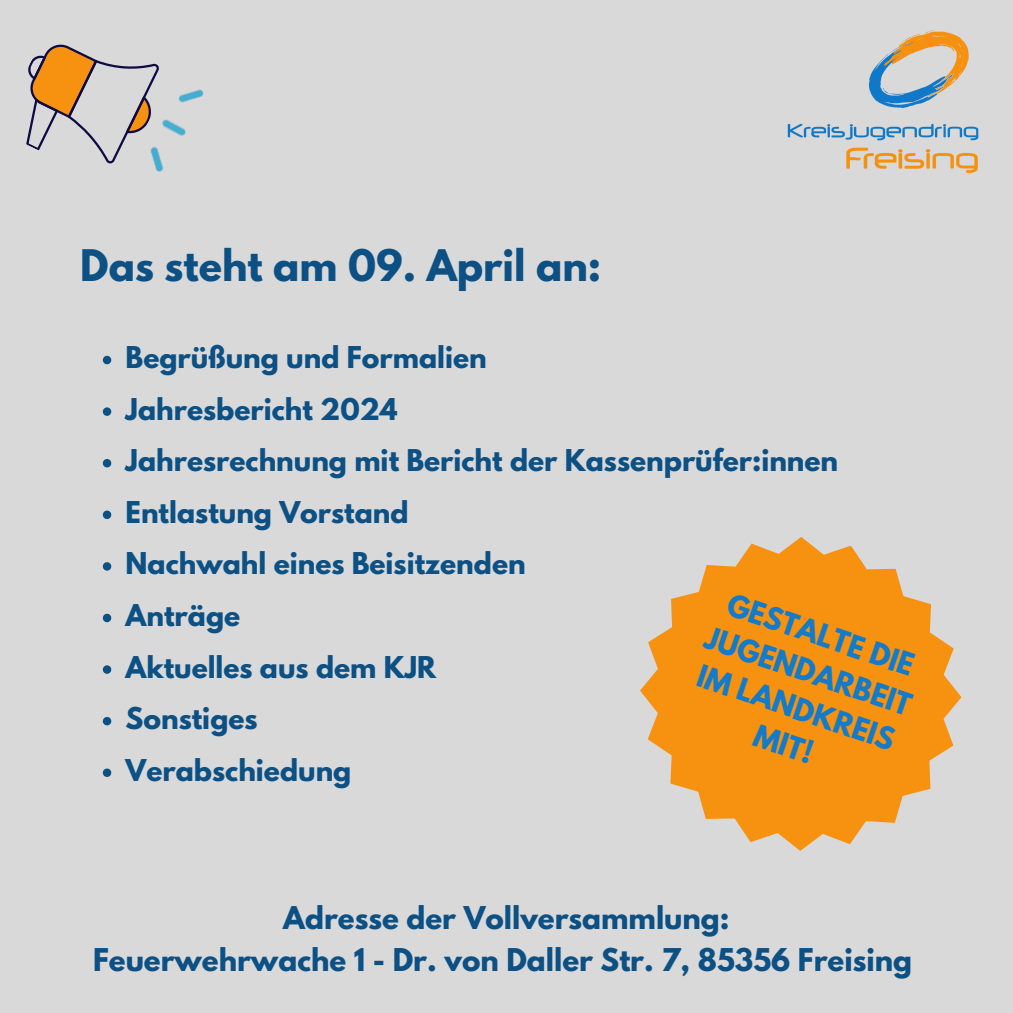
<style>
.page{position:relative;width:1013px;height:1013px;background:#fff}
.page>*{position:absolute;margin:0;border:0;box-sizing:border-box;transform-origin:0 0}
.t1{font:700 38.5px "League Spartan";color:#0c5084}
.t2{font:700 27.88px/41.2px "League Spartan";color:#0c5084;text-align:center}
.t3{font:700 27.5px/38.4px "League Spartan";color:#127bca;text-align:center}
.t4{font:700 26.62px "League Spartan";color:#0c5084}
</style>
<div class="page">
<div style="left:0;top:0;width:1012px;height:1012px;background:#d9d9d9"></div>
<svg style="left:103px;top:356px;width:8px;height:8px"></svg>
<svg style="left:103px;top:407px;width:8px;height:9px"></svg>
<svg style="left:103px;top:459px;width:8px;height:8px"></svg>
<svg style="left:103px;top:510px;width:8px;height:9px"></svg>
<svg style="left:103px;top:562px;width:8px;height:8px"></svg>
<svg style="left:103px;top:613px;width:8px;height:9px"></svg>
<svg style="left:103px;top:665px;width:8px;height:8px"></svg>
<svg style="left:103px;top:717px;width:8px;height:8px"></svg>
<svg style="left:103px;top:768px;width:8px;height:9px"></svg>
<img style="left:787px;top:30px;width:192px;height:143px">
<svg style="left:640px;top:537px;width:321px;height:313px;fill:#f79210"></svg>
<svg style="left:26px;top:44px;width:133px;height:120px"></svg>
<img style="left:136px;top:75px;width:68px;height:97px">
<p class="t1" style="left:80px;top:246px;width:522px">Das steht am 09. April an:</p>
<p class="t4" style="left:126px;top:344px;width:363px">Begrüßung und Formalien</p>
<p class="t4" style="left:126px;top:395px;width:273px">Jahresbericht 2024</p>
<h1 class="t4" style="left:126px;top:447px;width:714px">Jahresrechnung mit Bericht der Kassenprüfer:innen</h1>
<p class="t4" style="left:126px;top:499px;width:285px">Entlastung Vorstand</p>
<p class="t4" style="left:126px;top:550px;width:401px">Nachwahl eines Beisitzenden</p>
<p class="t4" style="left:126px;top:602px;width:116px">Anträge</p>
<p class="t4" style="left:126px;top:653px;width:312px">Aktuelles aus dem KJR</p>
<p class="t4" style="left:126px;top:705px;width:134px">Sonstiges</p>
<p class="t4" style="left:126px;top:756px;width:227px">Verabschiedung</p>
<p class="t3" style="left:724px;top:585px;width:217px;rotate:19deg">GESTALTE DIE<br>JUGENDARBEIT<br>IM LANDKREIS<br>MIT!</p>
<p class="t2" style="left:93px;top:901px;width:820px">Adresse der Vollversammlung:<br>Feuerwehrwache 1 - Dr. von Daller Str. 7, 85356 Freising</p>
</div>
